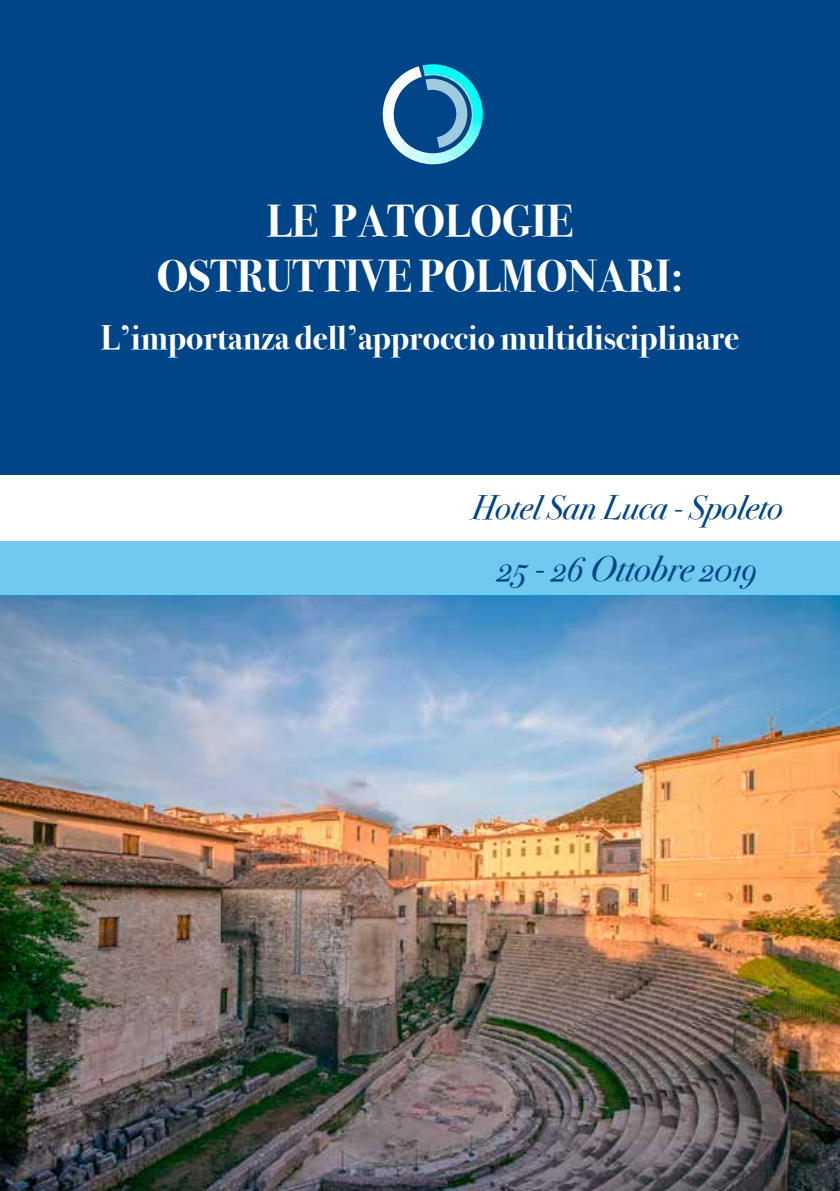
<style>
.page{position:relative;width:840px;height:1191px;background:#fff}
.page>*{position:absolute;margin:0;border:0;box-sizing:border-box;transform-origin:0 0}
.t1{font:700 44.6px/55.2px "Bodoni Svty Two OSITCTT";color:#fff;text-align:center}
.t2{font:italic 36px "Bodoni Svty Two OSITCTT";color:#004587}
.t3{font:700 34px "Bodoni Svty Two OSITCTT";color:#fff}
.t4{font:italic 34px "Bodoni Svty Two OSITCTT";color:#004587}
.s1{font-size:38px}
</style>
<div class="page">
<div style="left:0;top:0;width:839px;height:527px;background:#004587"></div>
<img style="left:382px;top:64px;width:100px;height:100px">
<svg style="left:425px;top:79px;width:42px;height:69px"></svg>
<img style="left:0;top:595px;width:839px;height:596px">
<div style="left:0;top:541px;width:839px;height:54px;background:#71c9ef"></div>
<div style="left:0;top:475px;width:839px;height:66px;background:#fff"></div>
<h1 class="t1" style="left:157px;top:194px;width:527px">LE PATOLOGIE<br>OSTRUTTIVE POLMONARI:</h1>
<p class="t3" style="left:101px;top:318px;width:639px">L’importanza dell’approccio multidisciplinare</p>
<p class="t4" style="left:471px;top:487px;width:313px">Hotel San Luca - Spoleto</p>
<p class="t2" style="left:497px;top:547px;width:260px"><span class="s1">25 - 26</span> Ottobre 2019</p>
</div>
